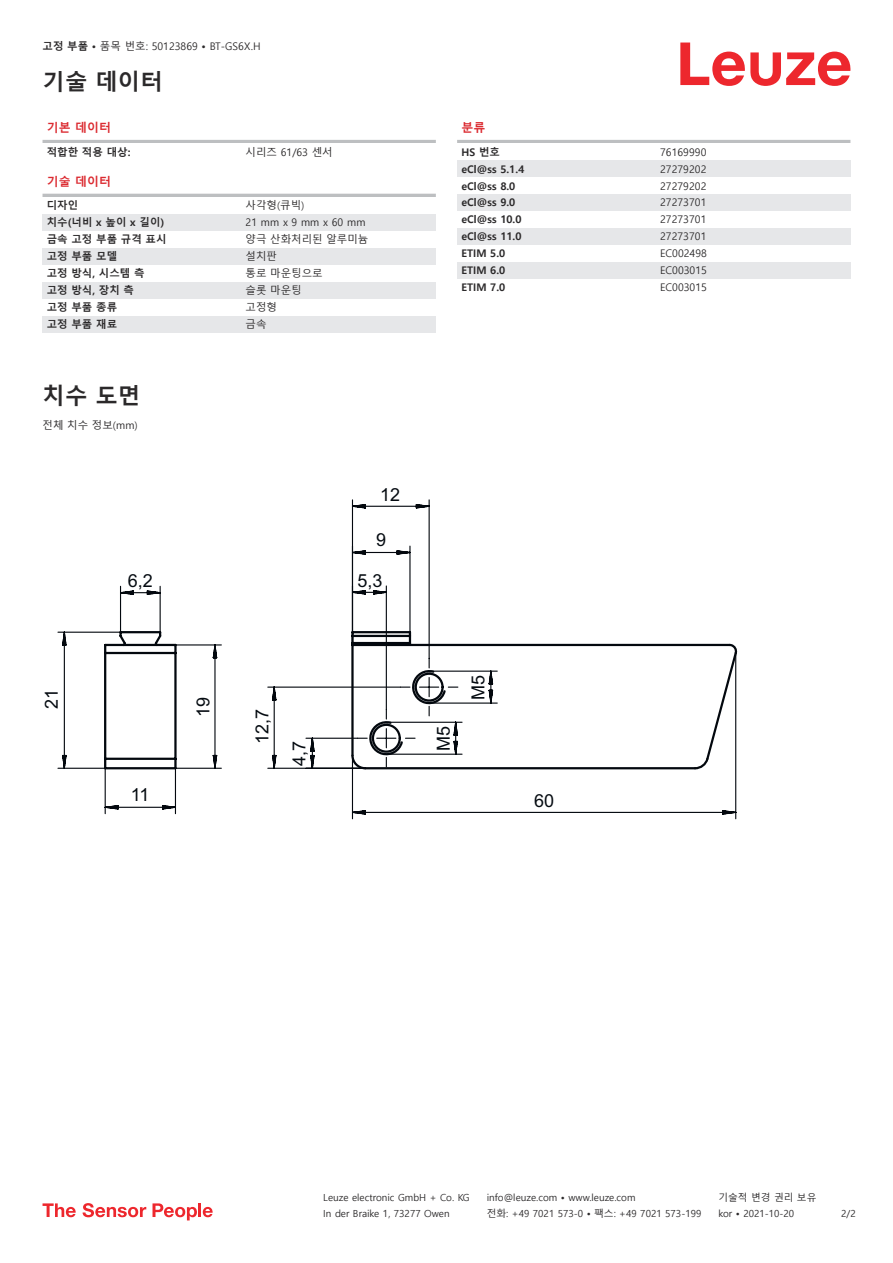
<style>
.page{position:relative;width:893px;height:1263px;background:#fff}
.page>*{position:absolute;margin:0;border:0;box-sizing:border-box;transform-origin:0 0}
.t1{font:700 22.5px "Malgun Gothic";color:#2b292a}
.t2{font:18px/36.9px "Arial";color:#050b11}
.t3{font:700 12px "Malgun Gothic";color:#db2a30}
.t4{font:10.5px "Malgun Gothic";color:#2b292a}
.t5{font:700 10.5px "Malgun Gothic";color:#2b292a}
.t6{font:9.75px "Malgun Gothic";color:#2b292a}
.s1{font-weight:700}
</style>
<div class="page">
<svg style="left:680px;top:43px;width:170px;height:43px"></svg>
<hr style="left:43px;top:140px;width:393px;height:3px;background:#bdbfc1">
<hr style="left:43px;top:194px;width:393px;height:3px;background:#bdbfc1">
<div style="left:43px;top:214px;width:199px;height:17px;background:#e6e7e9"></div>
<div style="left:242px;top:214px;width:194px;height:17px;background:#e6e7e9"></div>
<div style="left:43px;top:248px;width:199px;height:17px;background:#e6e7e9"></div>
<div style="left:242px;top:248px;width:194px;height:17px;background:#e6e7e9"></div>
<div style="left:43px;top:282px;width:199px;height:17px;background:#e6e7e9"></div>
<div style="left:242px;top:282px;width:194px;height:17px;background:#e6e7e9"></div>
<div style="left:43px;top:316px;width:199px;height:17px;background:#e6e7e9"></div>
<div style="left:242px;top:316px;width:194px;height:17px;background:#e6e7e9"></div>
<hr style="left:457px;top:140px;width:393px;height:3px;background:#bdbfc1">
<div style="left:457px;top:160px;width:200px;height:17px;background:#e6e7e9"></div>
<div style="left:657px;top:160px;width:193px;height:17px;background:#e6e7e9"></div>
<div style="left:457px;top:194px;width:200px;height:17px;background:#e6e7e9"></div>
<div style="left:657px;top:194px;width:193px;height:17px;background:#e6e7e9"></div>
<div style="left:457px;top:228px;width:200px;height:17px;background:#e6e7e9"></div>
<div style="left:657px;top:228px;width:193px;height:17px;background:#e6e7e9"></div>
<div style="left:457px;top:262px;width:200px;height:17px;background:#e6e7e9"></div>
<div style="left:657px;top:262px;width:193px;height:17px;background:#e6e7e9"></div>
<svg style="left:43px;top:1203px;width:33px;height:14px"></svg>
<svg style="left:83px;top:1203px;width:63px;height:14px"></svg>
<svg style="left:153px;top:1203px;width:44px;height:17px"></svg>
<hr style="left:198px;top:1203px;width:3px;height:14px;background:#ed272d">
<svg style="left:203px;top:1207px;width:10px;height:10px"></svg>
<svg style="left:57px;top:631px;width:680px;height:188px"></svg>
<svg style="left:351px;top:499px;width:79px;height:86px"></svg>
<svg style="left:61px;top:585px;width:437px;height:184px"></svg>
<p class="t4" style="left:43px;top:41px;width:220px"><span class="s1">고정 부품 •</span> 품목 번호: 50123869 <span class="s1">•</span> BT-GS6X.H</p>
<h1 class="t1" style="left:43px;top:69px;width:122px">기술 데이터</h1>
<p class="t3" style="left:47px;top:121px;width:66px">기본 데이터</p>
<p class="t5" style="left:47px;top:146px;width:85px">적합한 적용 대상:</p>
<p class="t4" style="left:246px;top:146px;width:89px">시리즈 61/63 센서</p>
<p class="t3" style="left:47px;top:175px;width:66px">기술 데이터</p>
<p class="t5" style="left:47px;top:199px;width:33px">디자인</p>
<p class="t4" style="left:246px;top:200px;width:60px">사각형(큐빅)</p>
<p class="t5" style="left:47px;top:216px;width:119px">치수(너비 x 높이 x 길이)</p>
<p class="t4" style="left:246px;top:217px;width:122px">21 mm x 9 mm x 60 mm</p>
<p class="t5" style="left:47px;top:233px;width:121px">금속 고정 부품 규격 표시</p>
<p class="t4" style="left:246px;top:234px;width:124px">양극 산화처리된 알루미늄</p>
<p class="t5" style="left:47px;top:250px;width:72px">고정 부품 모델</p>
<p class="t4" style="left:246px;top:250px;width:33px">설치판</p>
<p class="t5" style="left:47px;top:267px;width:99px">고정 방식, 시스템 측</p>
<p class="t4" style="left:246px;top:267px;width:79px">통로 마운팅으로</p>
<p class="t5" style="left:47px;top:284px;width:89px">고정 방식, 장치 측</p>
<p class="t4" style="left:246px;top:284px;width:58px">슬롯 마운팅</p>
<p class="t5" style="left:47px;top:301px;width:72px">고정 부품 종류</p>
<p class="t4" style="left:246px;top:301px;width:33px">고정형</p>
<p class="t5" style="left:47px;top:318px;width:72px">고정 부품 재료</p>
<p class="t4" style="left:246px;top:318px;width:22px">금속</p>
<h1 class="t1" style="left:43px;top:382px;width:99px">치수 도면</h1>
<p class="t4" style="left:43px;top:420px;width:97px">전체 치수 정보(mm)</p>
<h2 class="t2" style="left:380px;top:477px;width:22px">12</h2>
<h2 class="t2" style="left:376px;top:522px;width:12px">9</h2>
<h2 class="t2" style="left:128px;top:563px;width:27px">6,2</h2>
<h2 class="t2" style="left:358px;top:563px;width:27px">5,3</h2>
<h2 class="t2" style="left:34px;top:709px;width:22px;rotate:-90deg">21</h2>
<h2 class="t2" style="left:186px;top:717px;width:22px;rotate:-90deg">19</h2>
<h2 class="t2" style="left:245px;top:766px;width:58px;text-indent:22px;rotate:-90deg">12,7<br>4,7</h2>
<p class="t3" style="left:461px;top:121px;width:25px">분류</p>
<p class="t5" style="left:461px;top:146px;width:40px">HS 번호</p>
<p class="t4" style="left:660px;top:146px;width:48px">76169990</p>
<p class="t5" style="left:461px;top:163px;width:64px">eCl@ss 5.1.4</p>
<p class="t4" style="left:660px;top:163px;width:48px">27279202</p>
<p class="t5" style="left:461px;top:179px;width:55px">eCl@ss 8.0</p>
<p class="t4" style="left:660px;top:180px;width:48px">27279202</p>
<p class="t5" style="left:461px;top:196px;width:55px">eCl@ss 9.0</p>
<p class="t4" style="left:660px;top:197px;width:48px">27273701</p>
<p class="t5" style="left:461px;top:213px;width:62px">eCl@ss 10.0</p>
<p class="t4" style="left:660px;top:214px;width:48px">27273701</p>
<p class="t5" style="left:461px;top:230px;width:62px">eCl@ss 11.0</p>
<p class="t4" style="left:660px;top:231px;width:48px">27273701</p>
<p class="t5" style="left:461px;top:247px;width:45px">ETIM 5.0</p>
<p class="t4" style="left:660px;top:247px;width:48px">EC002498</p>
<p class="t5" style="left:461px;top:264px;width:45px">ETIM 6.0</p>
<p class="t4" style="left:660px;top:264px;width:48px">EC003015</p>
<p class="t5" style="left:461px;top:281px;width:45px">ETIM 7.0</p>
<p class="t4" style="left:660px;top:281px;width:48px">EC003015</p>
<h2 class="t2" style="left:426px;top:751px;width:27px;rotate:-90deg">M5</h2>
<h2 class="t2" style="left:461px;top:700px;width:27px;rotate:-90deg">M5</h2>
<h2 class="t2" style="left:131px;top:778px;width:20px">11</h2>
<h2 class="t2" style="left:534px;top:783px;width:22px">60</h2>
<p class="t6" style="left:323px;top:1192px;width:148px">Leuze electronic GmbH + Co. KG</p>
<p class="t6" style="left:487px;top:1192px;width:150px">info@leuze.com • www.leuze.com</p>
<p class="t6" style="left:718px;top:1192px;width:100px">기술적 변경 권리 보유</p>
<p class="t6" style="left:323px;top:1208px;width:128px">In der Braike 1, 73277 Owen</p>
<p class="t6" style="left:487px;top:1208px;width:216px">전화: +49 7021 573-0 • 팩스: +49 7021 573-199</p>
<p class="t6" style="left:718px;top:1208px;width:77px">kor • 2021-10-20</p>
<p class="t6" style="left:841px;top:1208px;width:16px">2 /2</p>
</div>
